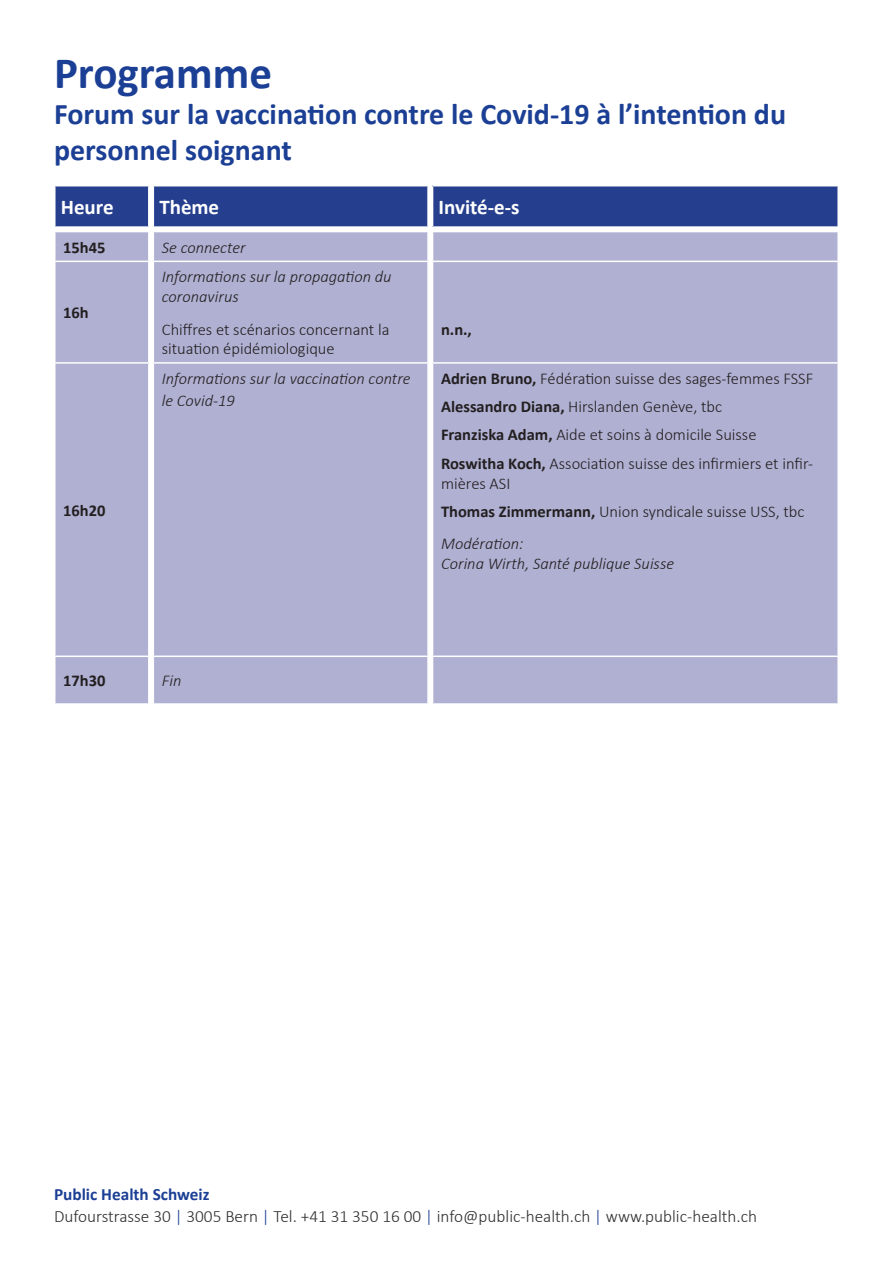
<style>
.page{position:relative;width:893px;height:1263px;background:#fff}
.page>*{position:absolute;margin:0;border:0;box-sizing:border-box;transform-origin:0 0}
.t1{font:700 45px "Calibri";color:#1b3f94}
.t2{font:700 30px/36px "Calibri";color:#1b3f94}
.t3{font:700 21px "Calibri";color:#fff}
.t4{font:300 17.25px "Calibri";color:#312f30}
.t5{font:700 17.25px "Calibri";color:#1b3f94}
.t6{font:300 16.5px/19.8px "Calibri";color:#231f20}
.t7{font:italic 300 16.5px/19.8px "Calibri";color:#231f20}
.t8{font:700 16.5px "Calibri";color:#231f20}
.s1{font-weight:700}
.s2{color:#1b3f94}
</style>
<div class="page">
<div style="left:433px;top:186px;width:405px;height:41px;background:#253f8e"></div>
<div style="left:56px;top:232px;width:781px;height:471px;background:#afb0d2"></div>
<hr style="left:837px;top:186px;width:2px;height:40px;background:#fff">
<hr style="left:433px;top:226px;width:406px;height:2px;background:#fff">
<hr style="left:148px;top:262px;width:2px;height:100px;background:#fff">
<hr style="left:153px;top:262px;width:1px;height:100px;background:#fff">
<svg style="left:54px;top:185px;width:379px;height:77px;background:#7583b6"></svg>
<hr style="left:427px;top:262px;width:2px;height:100px;background:#fff">
<hr style="left:433px;top:261px;width:406px;height:1px;background:#fff">
<hr style="left:432px;top:262px;width:1px;height:100px;background:#fff">
<hr style="left:54px;top:362px;width:95px;height:2px;background:#fff">
<hr style="left:148px;top:364px;width:2px;height:291px;background:#fff">
<hr style="left:153px;top:362px;width:275px;height:2px;background:#fff">
<hr style="left:153px;top:364px;width:1px;height:291px;background:#fff">
<hr style="left:427px;top:364px;width:2px;height:291px;background:#fff">
<hr style="left:433px;top:362px;width:406px;height:2px;background:#fff">
<hr style="left:432px;top:364px;width:1px;height:291px;background:#fff">
<hr style="left:54px;top:655px;width:95px;height:2px;background:#fff">
<hr style="left:148px;top:657px;width:2px;height:46px;background:#fff">
<hr style="left:153px;top:655px;width:275px;height:2px;background:#fff">
<hr style="left:153px;top:657px;width:1px;height:46px;background:#fff">
<hr style="left:427px;top:657px;width:2px;height:46px;background:#fff">
<hr style="left:433px;top:655px;width:406px;height:2px;background:#fff">
<hr style="left:432px;top:657px;width:1px;height:46px;background:#fff">
<p class="t1" style="left:54px;top:41px;width:219px">Programme</p>
<p class="t2" style="left:54px;top:95px;width:734px">Forum sur la vaccination contre le Covid-19 à l’intention du personnel soignant</p>
<p class="t3" style="left:61px;top:192px;width:54px">Heure</p>
<p class="t3" style="left:159px;top:192px;width:61px">Thème</p>
<p class="t3" style="left:439px;top:192px;width:83px">Invité-e-s</p>
<p class="t8" style="left:63px;top:235px;width:44px">15h45</p>
<p class="t7" style="left:162px;top:237px;width:85px">Se connecter</p>
<p class="t8" style="left:63px;top:301px;width:27px">16h</p>
<p class="t8" style="left:63px;top:499px;width:44px">16h20</p>
<p class="t7" style="left:162px;top:267px;width:231px">Informations sur la propagation du coronavirus</p>
<p class="t6" style="left:162px;top:319px;width:229px">Chiffres et scénarios concernant la situation épidémiologique</p>
<p class="t8" style="left:441px;top:317px;width:32px">n.n.,</p>
<p class="t7" style="left:162px;top:367px;width:250px;line-height:22.5px">Informations sur la vaccination contre le Covid-19</p>
<p class="t6" style="left:441px;top:368px;width:374px"><span class="s1">Adrien Bruno,</span> Fédération suisse des sages-femmes FSSF</p>
<p class="t6" style="left:441px;top:397px;width:283px"><span class="s1">Alessandro Diana,</span> Hirslanden Genève, tbc</p>
<p class="t6" style="left:441px;top:425px;width:317px"><span class="s1">Franziska Adam,</span> Aide et soins à domicile Suisse</p>
<p class="t6" style="left:441px;top:453px;width:374px"><span class="s1">Roswitha Koch,</span> Association suisse des infirmiers et infir&shy;mières ASI</p>
<p class="t6" style="left:441px;top:501px;width:365px"><span class="s1">Thomas Zimmermann,</span> Union syndicale suisse USS, tbc</p>
<p class="t7" style="left:441px;top:534px;width:235px">Modération:<br>Corina Wirth, Santé publique Suisse</p>
<p class="t8" style="left:63px;top:669px;width:44px">17h30</p>
<p class="t7" style="left:162px;top:671px;width:21px">Fin</p>
<p class="t5" style="left:54px;top:1182px;width:157px">Public Health Schweiz</p>
<p class="t4" style="left:54px;top:1205px;width:704px">Dufourstrasse 30 <span class="s2">|</span> 3005 Bern <span class="s2">|</span> Tel. +41 31 350 16 00 <span class="s2">|</span> info@public-health.ch <span class="s2">|</span> www.public-health.ch</p>
</div>
